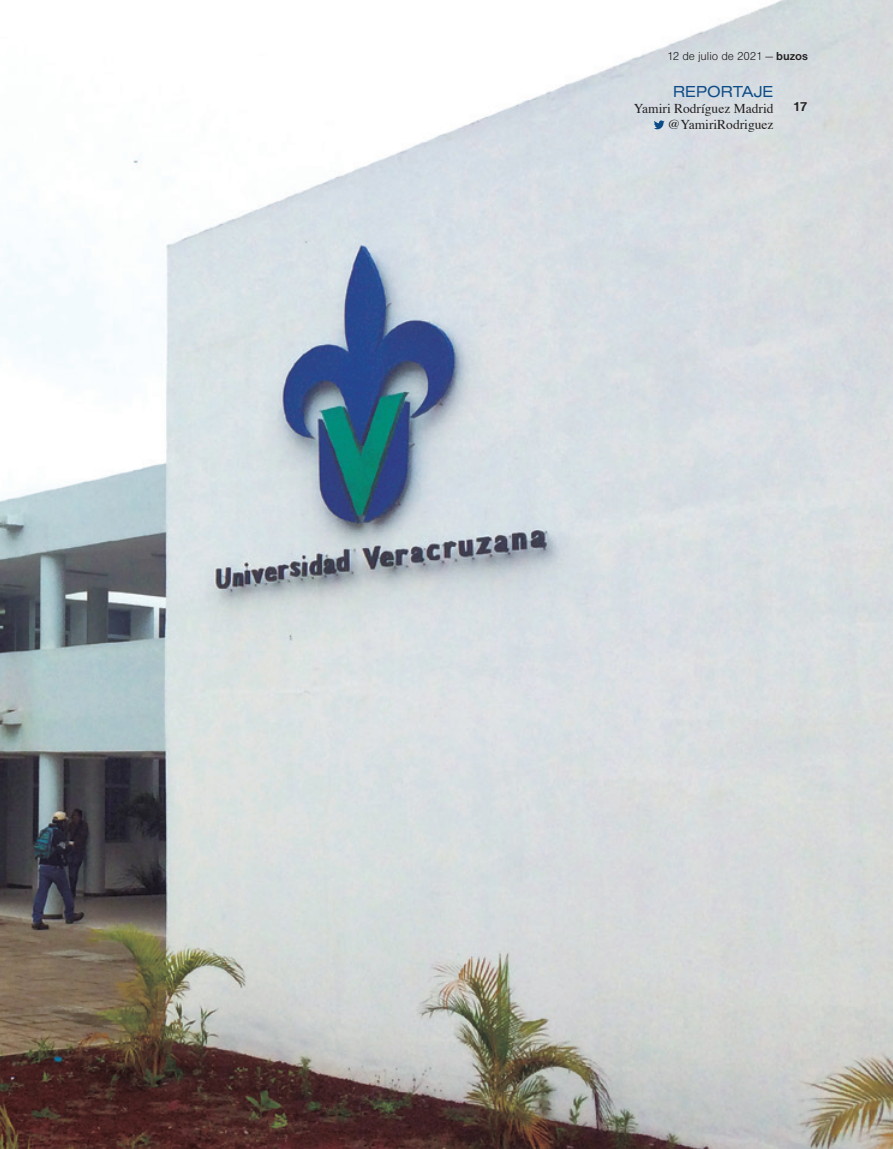
<style>
.page{position:relative;width:893px;height:1149px;background:#fff}
.page>*{position:absolute;margin:0;border:0;box-sizing:border-box;transform-origin:0 0}
.t1{font:16.5px "Nimbus San D Regu Exte";color:#0e4c88}
.t2{font:13.5px/16.2px "Times";color:#231f20;text-align:right}
.t3{font:700 13.5px "Nimbus Sans DOT";color:#231f20}
.t4{font:12px "Nimbus Sans DOT Ligh";color:#231f20}
.s1{font-family:"Nimbus Sans DOT";font-weight:700}
</style>
<div class="page">
<img style="left:0;top:0;width:893px;height:1148px">
<svg style="left:654px;top:120px;width:10px;height:9px"></svg>
<p class="t4" style="left:667px;top:50px;width:142px">12 de julio de 2021 — <span class="s1">buzos</span></p>
<p class="t3" style="left:792px;top:99px;width:17px">17</p>
<p class="t1" style="left:673px;top:82px;width:102px">REPORTAJE</p>
<p class="t2" style="left:634px;top:99px;width:141px">Yamiri Rodríguez Madrid @YamiriRodriguez</p>
</div>
